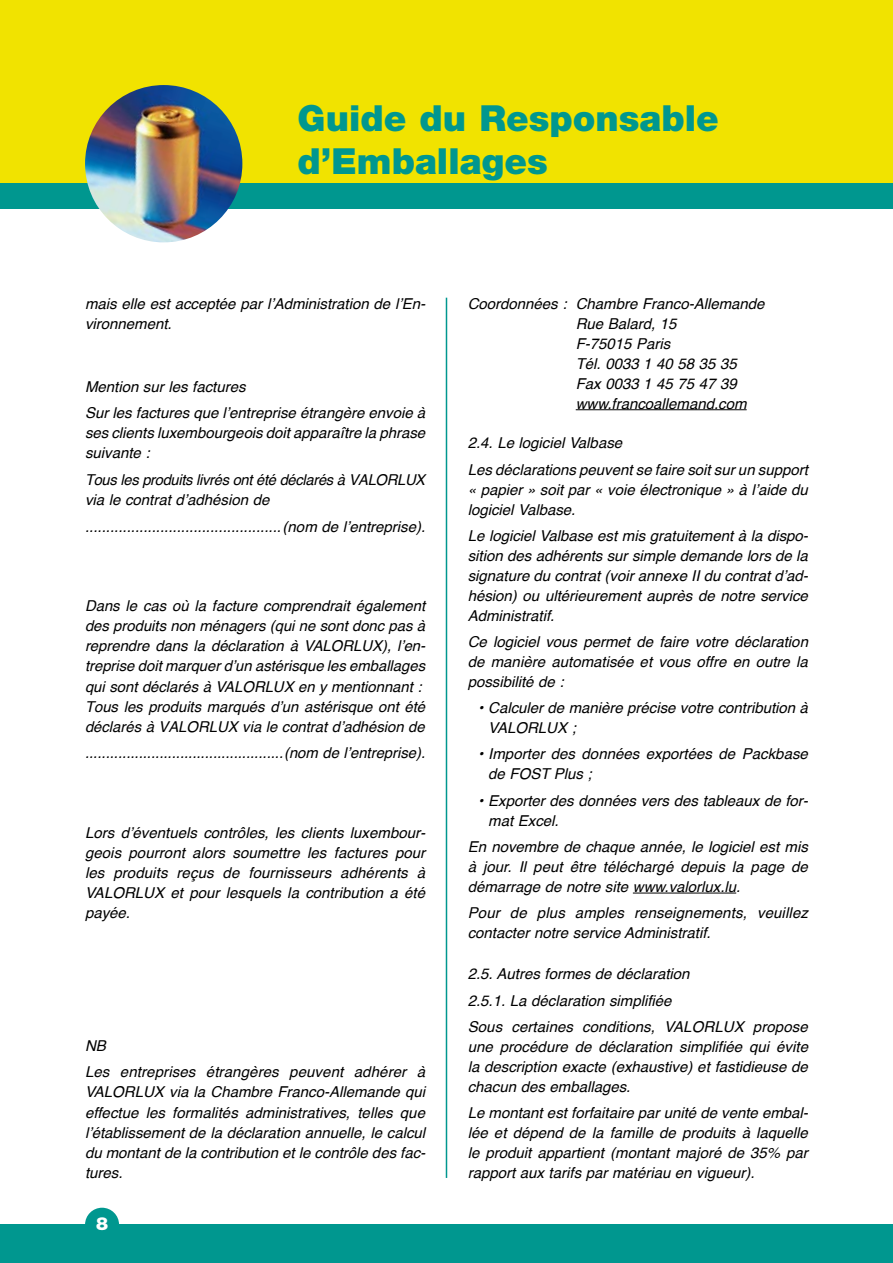
<style>
.page{position:relative;width:893px;height:1263px;background:#fff}
.page>*{position:absolute;margin:0;border:0;box-sizing:border-box;transform-origin:0 0}
.t1{font:900 36px/43.2px "Helvetica Neue";color:#00978f}
.t2{font:900 18px "Helvetica Neue";color:#fff}
.t3{font:italic 15px/20px "Helvetica";color:#000}
.t4{font:italic 15px/20.1px "Helvetica";letter-spacing:-.02em;color:#000}
</style>
<div class="page">
<div style="left:0;top:0;width:893px;height:183px;background:#f1e300"></div>
<div style="left:0;top:183px;width:893px;height:25px;background:#00978f"></div>
<div style="left:0;top:1225px;width:893px;height:38px;background:#00978f"></div>
<div style="left:85px;top:1208px;width:34px;height:34px;background:#00978f;border-radius:50%"></div>
<hr style="left:576px;top:409px;width:171px;height:1px;background:#000">
<hr style="left:633px;top:893px;width:103px;height:1px;background:#000">
<hr style="left:446px;top:298px;width:1px;height:880px;background:#00978f">
<img style="left:85px;top:85px;width:157px;height:157px;border-radius:79px">
<h1 class="t1" style="left:298px;top:97px;width:423px">Guide du Responsable d’Emballages</h1>
<p class="t3" style="left:85px;top:294px;width:342px">mais elle est acceptée par l’Administration de l’En&shy;vironnement.</p>
<p class="t3" style="left:85px;top:373px;width:342px;line-height:26.5px">Mention sur les factures<br>Sur les factures que l’entreprise étrangère envoie à</p>
<p class="t3" style="left:85px;top:423px;width:342px">ses clients luxembourgeois doit apparaître la phrase suivante :</p>
<p class="t4" style="left:85px;top:470px;width:342px">Tous les produits livrés ont été déclarés à VALORLUX via le contrat d’adhésion de</p>
<p class="t3" style="left:283px;top:517px;width:144px">(nom de l’entreprise).</p>
<p class="t3" style="left:85px;top:596px;width:342px">Dans le cas où la facture comprendrait également des produits non ménagers (qui ne sont donc pas à reprendre dans la déclaration à VALORLUX), l’en&shy;treprise doit marquer d’un astérisque les emballages qui sont déclarés à VALORLUX en y mentionnant :<br>Tous les produits marqués d’un astérisque ont été déclarés à VALORLUX via le contrat d’adhésion de</p>
<p class="t3" style="left:284px;top:743px;width:143px">(nom de l’entreprise).</p>
<p class="t3" style="left:85px;top:823px;width:342px;text-align:justify">Lors d’éventuels contrôles, les clients luxembour&shy;geois pourront alors soumettre les factures pour les produits reçus de fournisseurs adhérents à VALORLUX et pour lesquels la contribution a été payée.</p>
<p class="t3" style="left:85px;top:1032px;width:341px;line-height:26.5px">NB<br>Les entreprises étrangères peuvent adhérer à</p>
<p class="t3" style="left:85px;top:1082px;width:342px;text-align:justify">VALORLUX via la Chambre Franco-Allemande qui effectue les formalités administratives, telles que l’établissement de la déclaration annuelle, le calcul du montant de la contribution et le contrôle des fac&shy;tures.</p>
<p class="t2" style="left:96px;top:1213px;width:14px">8</p>
<p class="t3" style="left:576px;top:294px;width:190px;text-indent:-108px">Coordonnées : Chambre Franco-Allemande<br>Rue Balard, 15<br>F-75015 Paris<br>Tél. 0033 1 40 58 35 35<br>Fax 0033 1 45 75 47 39 www.francoallemand.com</p>
<p class="t3" style="left:468px;top:430px;width:342px;line-height:26.2px">2.4. Le logiciel Valbase<br>Les déclarations peuvent se faire soit sur un support</p>
<p class="t3" style="left:468px;top:480px;width:342px">« papier » soit par « voie électronique » à l’aide du logiciel Valbase.</p>
<p class="t3" style="left:468px;top:526px;width:342px;text-align:justify">Le logiciel Valbase est mis gratuitement à la dispo&shy;sition des adhérents sur simple demande lors de la signature du contrat (voir annexe II du contrat d’ad&shy;hésion) ou ultérieurement auprès de notre service Administratif.</p>
<p class="t3" style="left:468px;top:632px;width:342px;text-align:justify">Ce logiciel vous permet de faire votre déclaration de manière automatisée et vous offre en outre la possibilité de :</p>
<p class="t3" style="left:488px;top:698px;width:321px;text-indent:-10px">• Calculer de manière précise votre contribution à<br>VALORLUX ;</p>
<p class="t3" style="left:488px;top:744px;width:321px;text-indent:-10px">• Importer des données exportées de Packbase de FOST Plus ;</p>
<p class="t3" style="left:488px;top:791px;width:322px;text-indent:-10px">• Exporter des données vers des tableaux de for&shy;mat Excel.</p>
<p class="t3" style="left:468px;top:837px;width:342px;text-align:justify">En novembre de chaque année, le logiciel est mis à jour. Il peut être téléchargé depuis la page de démarrage de notre site www.valorlux.lu.</p>
<p class="t3" style="left:468px;top:903px;width:342px">Pour de plus amples renseignements, veuillez contacter notre service Administratif.</p>
<p class="t3" style="left:468px;top:961px;width:341px;line-height:26.2px">2.5. Autres formes de déclaration<br>2.5.1. La déclaration simplifiée<br>Sous certaines conditions, VALORLUX propose</p>
<p class="t3" style="left:468px;top:1037px;width:342px;text-align:justify">une procédure de déclaration simplifiée qui évite la description exacte (exhaustive) et fastidieuse de chacun des emballages.</p>
<p class="t3" style="left:468px;top:1103px;width:342px;text-align:justify">Le montant est forfaitaire par unité de vente embal&shy;lée et dépend de la famille de produits à laquelle le produit appartient (montant majoré de 35% par rapport aux tarifs par matériau en vigueur).</p>
</div>
